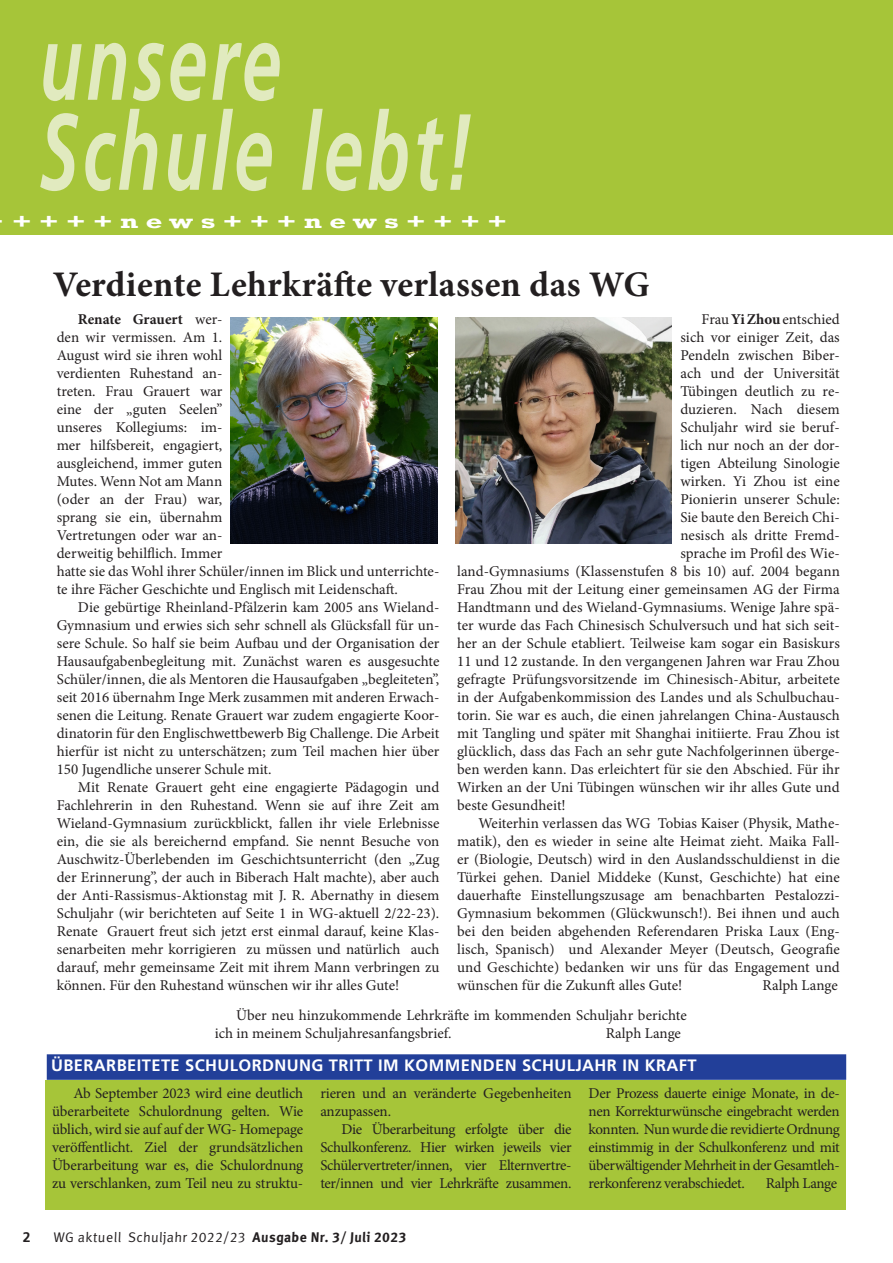
<style>
.page{position:relative;width:893px;height:1263px;background:#fff}
.page>*{position:absolute;margin:0;border:0;box-sizing:border-box;transform-origin:0 0}
.Head{font:italic 700 108px "Frutiger LT Std";letter-spacing:.055em;color:#e1eabf;scale:.65 1}
.Headline_Antiqua{font:700 36px "Minion Pro";letter-spacing:.01em;color:#231f20}
.Themenzeile{font:700 18px "Rockwell";letter-spacing:.265em;color:#fff;scale:1.5 1}
.Frutiger_Balken{font:700 16.5px "Frutiger LT Std";letter-spacing:.025em;color:#fff}
.Body_Antiqua{font:15px/18px "Minion Pro";color:#231f20;text-align:justify}
.Body_Antiqua-2{font:15px "Minion Pro";letter-spacing:-.035em;color:#231f20}
.t1{font:13.95px "Meta Correspondence Pro";color:#231f20}
.t2{font:700 13.95px "Frutiger LT Std";color:#231f20}
.s1{font-weight:700}
</style>
<div class="page">
<div style="left:0;top:0;width:893px;height:234px;background:#a6c539"></div>
<img style="left:231px;top:317px;width:206px;height:226px">
<div style="left:46px;top:1080px;width:800px;height:130px;background:#a6c539"></div>
<img style="left:456px;top:317px;width:216px;height:226px">
<div style="left:47px;top:1054px;width:799px;height:26px;background:#223f99"></div>
<p class="Head" style="left:40px;top:-1px;width:373px">unsere</p>
<p class="Head" style="left:40px;top:89px;width:667px">Schule lebt!</p>
<p class="Themenzeile" style="left:12px;top:210px;width:331px">++++news+++news++++</p>
<p class="Headline_Antiqua" style="left:53px;top:259px;width:598px">Verdiente Lehrkräfte verlassen das WG</p>
<p class="Body_Antiqua" style="left:57px;top:310px;width:384px;text-align:left;text-indent:21px"><span class="s1">Renate Grauert</span> wer-<br>den wir vermissen. Am 1.<br>August wird sie ihren wohl<br>verdienten Ruhestand an-<br>treten. Frau Grauert war<br>eine der „guten Seelen”<br>unseres Kollegiums: im-<br>mer hilfsbereit, engagiert,<br>ausgleichend, immer guten<br>Mutes. Wenn Not am Mann<br>(oder an der Frau) war,<br>sprang sie ein, übernahm<br>Vertretungen oder war an-<br>derweitig behilflich. Immer<br>hatte sie das Wohl ihrer Schüler/innen im Blick und unterrichte&shy;te ihre Fächer Geschichte und Englisch mit Leidenschaft.</p>
<p class="Body_Antiqua" style="left:57px;top:598px;width:384px;text-indent:21px">Die gebürtige Rheinland-Pfälzerin kam 2005 ans Wieland-Gymnasium und erwies sich sehr schnell als Glücksfall für un&shy;sere Schule. So half sie beim Aufbau und der Organisation der Hausaufgabenbegleitung mit. Zunächst waren es ausgesuchte Schüler/innen, die als Mentoren die Hausaufgaben „begleiteten”, seit 2016 übernahm Inge Merk zusammen mit anderen Erwach&shy;senen die Leitung. Renate Grauert war zudem engagierte Koor&shy;dinatorin für den Englischwettbewerb Big Challenge. Die Arbeit hierfür ist nicht zu unterschätzen; zum Teil machen hier über 150 Jugendliche unserer Schule mit.</p>
<p class="Body_Antiqua" style="left:57px;top:778px;width:384px;text-indent:21px">Mit Renate Grauert geht eine engagierte Pädagogin und Fachlehrerin in den Ruhestand. Wenn sie auf ihre Zeit am Wieland-Gymnasium zurückblickt, fallen ihr viele Erlebnisse ein, die sie als bereichernd empfand. Sie nennt Besuche von Auschwitz-Überlebenden im Geschichtsunterricht (den „Zug der Erinnerung”, der auch in Biberach Halt machte), aber auch der Anti-Rassismus-Aktionstag mit J. R. Abernathy in diesem Schuljahr (wir berichteten auf Seite 1 in WG-aktuell 2/22-23).<br>Renate Grauert freut sich jetzt erst einmal darauf, keine Klas&shy;senarbeiten mehr korrigieren zu müssen und natürlich auch darauf, mehr gemeinsame Zeit mit ihrem Mann verbringen zu können. Für den Ruhestand wünschen wir ihr alles Gute!</p>
<p class="Body_Antiqua" style="left:702px;top:310px;width:140px">Frau <span class="s1">Yi Zhou</span> entschied</p>
<p class="Body_Antiqua" style="left:680px;top:328px;width:161px">sich vor einiger Zeit, das</p>
<p class="Body_Antiqua" style="left:680px;top:346px;width:161px">Pendeln zwischen Biber-</p>
<p class="Body_Antiqua" style="left:680px;top:364px;width:161px">ach und der Universität</p>
<p class="Body_Antiqua" style="left:680px;top:382px;width:161px">Tübingen deutlich zu re-</p>
<p class="Body_Antiqua" style="left:680px;top:400px;width:161px">duzieren. Nach diesem</p>
<p class="Body_Antiqua" style="left:680px;top:418px;width:161px">Schuljahr wird sie beruf-</p>
<p class="Body_Antiqua" style="left:680px;top:436px;width:161px">lich nur noch an der dor-</p>
<p class="Body_Antiqua" style="left:680px;top:454px;width:161px">tigen Abteilung Sinologie</p>
<p class="Body_Antiqua" style="left:680px;top:472px;width:161px">wirken. Yi Zhou ist eine</p>
<p class="Body_Antiqua" style="left:680px;top:490px;width:161px">Pionierin unserer Schule:</p>
<p class="Body_Antiqua" style="left:680px;top:508px;width:161px">Sie baute den Bereich Chi-</p>
<p class="Body_Antiqua" style="left:680px;top:526px;width:161px">nesisch als dritte Fremd-</p>
<p class="Body_Antiqua" style="left:680px;top:544px;width:161px">sprache im Profil des Wie-</p>
<p class="Body_Antiqua" style="left:457px;top:562px;width:384px">land-Gymnasiums (Klassenstufen 8 bis 10) auf. 2004 begann</p>
<p class="Body_Antiqua" style="left:457px;top:580px;width:384px">Frau Zhou mit der Leitung einer gemeinsamen AG der Firma</p>
<p class="Body_Antiqua" style="left:457px;top:598px;width:384px">Handtmann und des Wieland-Gymnasiums. Wenige Jahre spä-</p>
<p class="Body_Antiqua" style="left:457px;top:616px;width:384px">ter wurde das Fach Chinesisch Schulversuch und hat sich seit-</p>
<p class="Body_Antiqua" style="left:457px;top:634px;width:384px">her an der Schule etabliert. Teilweise kam sogar ein Basiskurs</p>
<p class="Body_Antiqua" style="left:457px;top:652px;width:384px">11 und 12 zustande. In den vergangenen Jahren war Frau Zhou</p>
<p class="Body_Antiqua" style="left:457px;top:670px;width:384px">gefragte Prüfungsvorsitzende im Chinesisch-Abitur, arbeitete</p>
<p class="Body_Antiqua" style="left:457px;top:688px;width:384px">in der Aufgabenkommission des Landes und als Schulbuchau-</p>
<p class="Body_Antiqua" style="left:457px;top:706px;width:384px">torin. Sie war es auch, die einen jahrelangen China-Austausch</p>
<p class="Body_Antiqua" style="left:457px;top:724px;width:384px">mit Tangling und später mit Shanghai initiierte. Frau Zhou ist</p>
<p class="Body_Antiqua" style="left:457px;top:742px;width:384px">glücklich, dass das Fach an sehr gute Nachfolgerinnen überge-</p>
<p class="Body_Antiqua" style="left:457px;top:760px;width:384px">ben werden kann. Das erleichtert für sie den Abschied. Für ihr</p>
<p class="Body_Antiqua" style="left:457px;top:778px;width:384px">Wirken an der Uni Tübingen wünschen wir ihr alles Gute und</p>
<p class="Body_Antiqua" style="left:457px;top:796px;width:110px">beste Gesundheit!</p>
<p class="Body_Antiqua" style="left:457px;top:814px;width:384px;text-indent:21px">Weiterhin verlassen das WG Tobias Kaiser (Physik, Mathe&shy;matik), den es wieder in seine alte Heimat zieht. Maika Fall&shy;er (Biologie, Deutsch) wird in den Auslandsschuldienst in die Türkei gehen. Daniel Middeke (Kunst, Geschichte) hat eine dauerhafte Einstellungszusage am benachbarten Pestalozzi-Gymnasium bekommen (Glückwunsch!). Bei ihnen und auch bei den beiden abgehenden Referendaren Priska Laux (Eng&shy;lisch, Spanisch) und Alexander Meyer (Deutsch, Geografie und Geschichte) bedanken wir uns für das Engagement und wünschen für die Zukunft alles Gute!</p>
<p class="Body_Antiqua" style="left:762px;top:976px;width:77px">Ralph Lange</p>
<p class="Body_Antiqua" style="left:215px;top:1006px;width:473px;text-indent:21px">Über neu hinzukommende Lehrkräfte im kommenden Schuljahr berichte ich in meinem Schuljahresanfangsbrief.</p>
<p class="Body_Antiqua" style="left:606px;top:1024px;width:77px">Ralph Lange</p>
<p class="Frutiger_Balken" style="left:51px;top:1056px;width:647px">ÜBERARBEITETE SCHULORDNUNG TRITT IM KOMMENDEN SCHULJAHR IN KRAFT</p>
<p class="Body_Antiqua" style="left:52px;top:1084px;width:253px;text-indent:21px">Ab September 2023 wird eine deutlich überarbeitete Schulordnung gelten. Wie üblich, wird sie auf auf der WG- Homepage veröffentlicht. Ziel der grundsätzlichen Überarbeitung war es, die Schulordnung zu verschlanken, zum Teil neu zu struktu-</p>
<p class="Body_Antiqua" style="left:320px;top:1084px;width:253px">rieren und an veränderte Gegebenheiten anzupassen.</p>
<p class="Body_Antiqua" style="left:320px;top:1120px;width:253px;text-indent:21px">Die Überarbeitung erfolgte über die Schulkonferenz. Hier wirken jeweils vier Schülervertreter/innen, vier Elternvertre&shy;ter/innen und vier Lehrkräfte zusammen.</p>
<p class="t2" style="left:23px;top:1229px;width:9px">2</p>
<p class="t1" style="left:53px;top:1227px;width:356px">WG aktuell Schuljahr 2022/23 <span class="s1">Ausgabe Nr. 3/ Juli 2023</span></p>
<p class="Body_Antiqua" style="left:589px;top:1084px;width:253px">Der Prozess dauerte einige Monate, in de&shy;nen Korrekturwünsche eingebracht werden konnten. Nun wurde die revidierte Ordnung einstimmig in der Schulkonferenz und mit überwältigender Mehrheit in der Gesamtleh&shy;rerkonferenz verabschiedet.</p>
<p class="Body_Antiqua-2" style="left:766px;top:1173px;width:73px">Ralph Lange</p>
</div>
